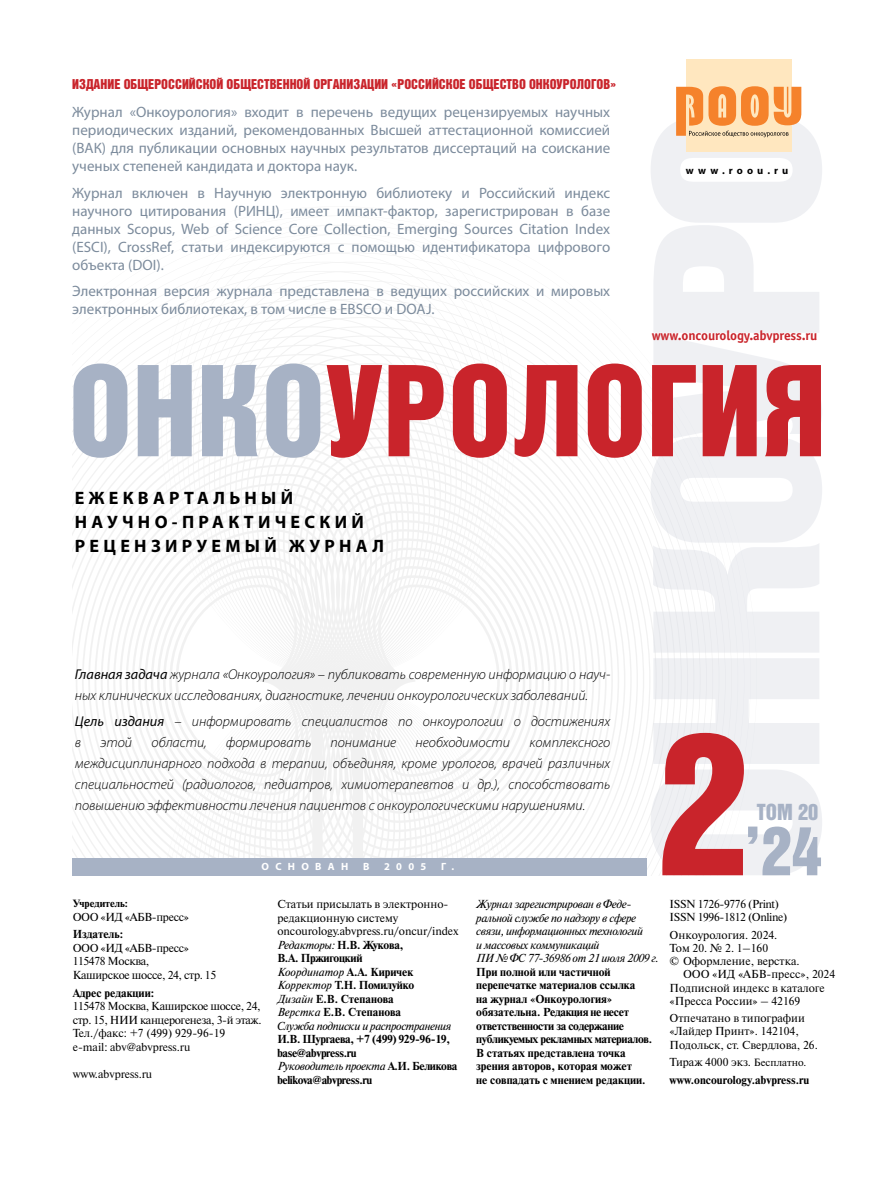
<style>
.page{position:relative;width:893px;height:1191px;background:#fff}
.page>*{position:absolute;margin:0;border:0;box-sizing:border-box;transform-origin:0 0}
.t1{font:198px "Bastion Kontrast Alt C";color:#c9242b}
.t2{font:126.75px "Bastion Kontrast Alt C";letter-spacing:.005em;color:#c9242b}
.t3{font:67.8px "Bastion Kontrast Alt C";color:#a7b2c5}
.t4{font:22.5px "Bastion Kontrast Alt C";color:#a7b2c5}
.t5{font:700 18px/24px "Myriad Pro";letter-spacing:.24em;color:#000}
.t6{font:15px/18px "Myriad Pro";color:#7c8b9c;text-align:justify}
.t7{font:italic 300 14.25px/21px "Myriad Pro";color:#000}
.t8{font:13.8px "Bastion Kontrast Alt C";color:#c9242b}
.t9{font:700 13.5px "Officina Sans C";letter-spacing:-.015em;color:#c9242b}
.t10{font:11.55px/13.5px "Newton C";color:#000}
.t11{font:700 11.55px/13.5px "Newton C";color:#000}
.t12{font:11.55px/13.5px "Newton C";letter-spacing:-.03em;color:#000}
.t13{font:italic 11.55px/13.5px "Newton C";letter-spacing:-.03em;color:#000}
.t14{font:700 11.55px/13.5px "Newton C";letter-spacing:-.03em;color:#000}
.t15{font:700 10.5px "Myriad Pro";letter-spacing:.6em;color:#fff}
.t16{font:700 10.5px "Myriad Pro";letter-spacing:.39em;color:#000}
.t17{font:700 10.5px "Newton C";color:#000}
.s1{color:#a7b2c5}
.s2{font-weight:400}
.s3{font-style:italic}
.s4{font-weight:700}
.s5{font-weight:400;font-style:italic}
.s6{font-weight:400;font-size:10.5px}
</style>
<div class="page">
<svg style="left:72px;top:326px;width:85px;height:229px"></svg>
<svg style="left:157px;top:255px;width:600px;height:614px"></svg>
<svg style="left:72px;top:555px;width:251px;height:303px"></svg>
<svg style="left:353px;top:555px;width:166px;height:303px"></svg>
<svg style="left:651px;top:658px;width:171px;height:217px"></svg>
<div style="left:72px;top:858px;width:575px;height:17px;background:#a7b2c5"></div>
<div style="left:686px;top:60px;width:105px;height:92px;background:#ffe7bf"></div>
<svg style="left:651px;top:86px;width:171px;height:566px"></svg>
<p class="t8" style="left:72px;top:77px;width:546px">ИЗДАНИЕ ОБЩЕРОССИЙСКОЙ ОБЩЕСТВЕННОЙ ОРГАНИЗАЦИИ «РОССИЙСКОЕ ОБЩЕСТВО ОНКОУРОЛОГОВ»</p>
<p class="t6" style="left:72px;top:103px;width:539px">Журнал «Онкоурология» входит в перечень ведущих рецензируемых научных периодических изданий, рекомендованных Высшей аттестационной комиссией (ВАК) для публикации основных научных результатов диссертаций на соискание ученых степеней кандидата и доктора наук.</p>
<p class="t6" style="left:72px;top:183px;width:539px">Журнал включен в Научную электронную библиотеку и Российский индекс научного цитирования (РИНЦ), имеет импакт-фактор, зарегистрирован в базе данных Scopus, Web of Science Core Collection, Emerging Sources Citation Index (ESCI), CrossRef, статьи индексируются с помощью идентификатора цифрового объекта (DOI).</p>
<p class="t6" style="left:72px;top:282px;width:539px">Электронная версия журнала представлена в ведущих российских и мировых электронных библиотеках, в том числе в EBSCO и DOAJ.</p>
<p class="t16" style="left:686px;top:163px;width:104px">www.roou.ru</p>
<p class="t9" style="left:652px;top:328px;width:167px">www.oncourology.abvpress.ru</p>
<h2 class="t2" style="left:69px;top:347px;width:758px"><span class="s1">ОНКО</span>УРОЛОГИЯ</h2>
<p class="t5" style="left:75px;top:485px;width:311px">ЕЖЕКВАРТАЛЬНЫЙ<br>НАУЧНО-ПРАКТИЧЕСКИЙ<br>РЕЦЕНЗИРУЕМЫЙ ЖУРНАЛ</p>
<p class="t7" style="left:75px;top:664px;width:537px"><span class="s2">Главная задача</span> журнала «Онкоурология» – публиковать современную информацию о науч&shy;ных клинических исследованиях, диагностике, лечении онкоурологических заболеваний.</p>
<p class="t7" style="left:75px;top:710px;width:537px"><span class="s2">Цель издания</span> – информировать специалистов по онкоурологии о достижениях в</p>
<p class="t7" style="left:100px;top:731px;width:33px">этой</p>
<p class="t7" style="left:151px;top:731px;width:57px">области,</p>
<p class="t7" style="left:226px;top:731px;width:86px">формировать</p>
<p class="t7" style="left:330px;top:731px;width:67px">понимание</p>
<p class="t7" style="left:416px;top:731px;width:96px">необходимости</p>
<p class="t7" style="left:75px;top:731px;width:537px;text-align:justify;text-indent:455px">комплексного междисциплинарного подхода в терапии, объединяя, кроме урологов, врачей различных специальностей (радиологов, педиатров, химиотерапевтов и др.), способствовать повышению эффективности лечения пациентов с онкоурологическими нарушениями.</p>
<p class="t15" style="left:262px;top:860px;width:88px">ОСНОВАН</p>
<p class="t15" style="left:363px;top:860px;width:8px">В</p>
<p class="t15" style="left:384px;top:860px;width:44px">2005</p>
<p class="t15" style="left:441px;top:860px;width:15px">Г .</p>
<h1 class="t1" style="left:659px;top:705px;width:91px">2</h1>
<h3 class="t4" style="left:757px;top:800px;width:63px">том 20</h3>
<h3 class="t3" style="left:744px;top:817px;width:79px">’24</h3>
<p class="t17" style="left:73px;top:897px;width:57px">Учредитель:</p>
<p class="t12" style="left:73px;top:910px;width:118px">ООО «ИД «АБВ-пресс»</p>
<p class="t11" style="left:73px;top:927px;width:52px">Издатель:</p>
<p class="t12" style="left:73px;top:941px;width:145px">ООО «ИД «АБВ-пресс»<br>115478 Москва,<br>Каширское шоссе, 24, стр. 15</p>
<p class="t11" style="left:73px;top:986px;width:83px">Адрес редакции:</p>
<p class="t12" style="left:73px;top:999px;width:190px">115478 Москва, Каширское шоссе, 24, стр. 15, НИИ канцерогенеза, 3-й этаж.<br>Тел./факс: +7 (499) 929-96-19 e-mail: abv@abvpress.ru</p>
<p class="t10" style="left:73px;top:1067px;width:81px">www.abvpress.ru</p>
<p class="t10" style="left:277px;top:897px;width:183px">Статьи присылать в электронно&shy;редакционную систему oncourology.abvpress.ru/oncur/index<br><span class="s3">Редакторы:</span> <span class="s4">Н.В. Жукова,<br>В.А. Пржигоцкий<br></span><span class="s3">Координатор</span> <span class="s4">А.А. Киричек<br></span><span class="s3">Корректор</span> <span class="s4">Т.Н. Помилуйко<br></span><span class="s3">Дизайн</span> <span class="s4">Е.В. Степанова<br></span><span class="s3">Верстка</span> <span class="s4">Е.В. Степанова<br></span><span class="s3">Служба подписки и распространения</span></p>
<p class="t14" style="left:277px;top:1032px;width:181px">И.В. Шургаева, +7 (499) 929-96-19, base@abvpress.ru<br><span class="s5">Руководитель проекта</span> А.И. Беликова belikova@abvpress.ru</p>
<p class="t13" style="left:476px;top:897px;width:184px">Журнал зарегистрирован в Феде&shy;ральной службе по надзору в сфере связи, информационных технологий<br>и массовых коммуникаций<br>ПИ № ФС 77-36986 от 21 июля 2009 г.</p>
<p class="t11" style="left:476px;top:964px;width:177px">При полной или частичной перепечатке материалов ссылка<br>на журнал «Онкоурология» обязательна. Редакция не несет ответственности за содержание публикуемых рекламных материалов.<br>В статьях представлена точка зрения авторов, которая может<br>не совпадать с мнением редакции.</p>
<p class="t12" style="left:670px;top:897px;width:119px">ISSN 1726-9776 (Print)<br>ISSN 1996-1812 (Online)</p>
<p class="t10" style="left:670px;top:928px;width:109px">Онкоурология. 2024.</p>
<p class="t10" style="left:670px;top:941px;width:100px">Том 20. № 2. 1–160</p>
<p class="t10" style="left:670px;top:954px;width:131px">© Оформление, верстка.</p>
<p class="t10" style="left:683px;top:967px;width:154px">ООО «ИД «АБВ-пресс», 2024</p>
<p class="t10" style="left:670px;top:980px;width:157px">Подписной индекс в каталоге</p>
<p class="t10" style="left:670px;top:994px;width:132px">«Пресса России» – 42169</p>
<p class="t10" style="left:670px;top:1011px;width:150px">Отпечатано в типографии «Лайдер Принт». 142104,<br>Подольск, ст. Свердлова, 26.</p>
<p class="t11" style="left:670px;top:1053px;width:141px;line-height:17.7px"><span class="s2">Тираж 4000 экз.</span> <span class="s6">Бесплатно. </span>www.oncourology.abvpress.ru</p>
</div>
